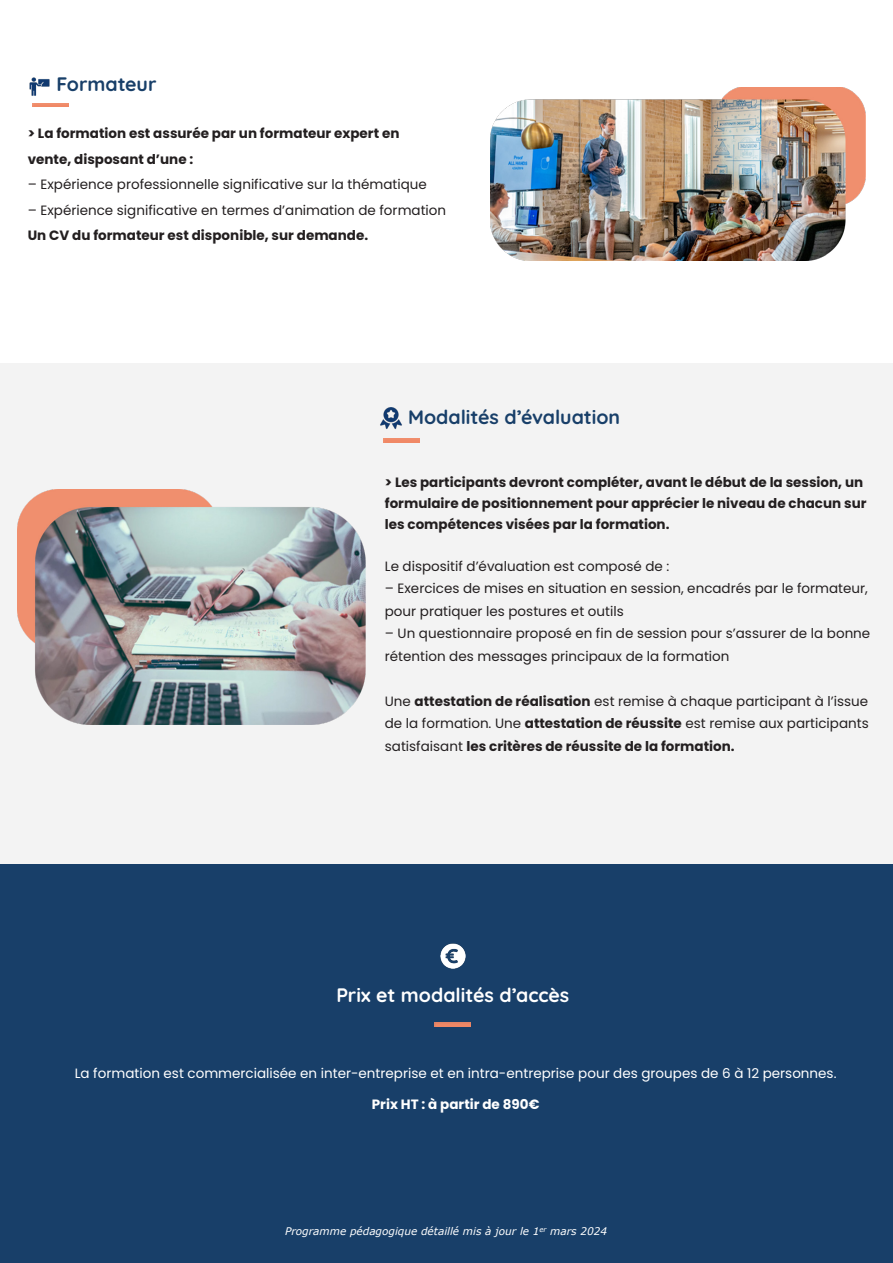
<style>
.page{position:relative;width:893px;height:1263px;background:#fff}
.page>*{position:absolute;margin:0;border:0;box-sizing:border-box;transform-origin:0 0}
.t1{font:300 19.5px "Quicksand";color:#183f69}
.t2{font:300 19.5px "Quicksand";color:#fff}
.t3{font:13.5px/22.5px "Poppins";color:#231f20}
.t4{font:700 13.5px/21px "Poppins";color:#231f20}
.t5{font:13.5px "Poppins";color:#fff}
.t6{font:700 13.5px "Poppins";color:#fff}
.t7{font:italic 10.5px "Verdana";color:#fff}
.s1{font-weight:700}
</style>
<div class="page">
<div style="left:0;top:864px;width:893px;height:399px;background:#183f69"></div>
<div style="left:0;top:364px;width:893px;height:500px;background:#f3f3f3"></div>
<img style="left:435px;top:1022px;width:36px;height:4px">
<img style="left:18px;top:489px;width:347px;height:235px">
<img style="left:380px;top:407px;width:22px;height:22px">
<img style="left:440px;top:943px;width:25px;height:25px">
<img style="left:32px;top:103px;width:36px;height:4px">
<img style="left:490px;top:87px;width:375px;height:174px">
<img style="left:29px;top:77px;width:21px;height:19px">
<p class="t1" style="left:56px;top:69px;width:102px">Formateur</p>
<p class="t4" style="left:28px;top:123px;width:373px">&gt; La formation est assurée par un formateur expert en</p>
<p class="t4" style="left:28px;top:149px;width:167px">vente, disposant d’une :</p>
<p class="t3" style="left:28px;top:173px;width:401px">– Expérience professionnelle significative sur la thématique</p>
<p class="t3" style="left:28px;top:199px;width:420px">– Expérience significative en termes d’animation de formation</p>
<p class="t4" style="left:28px;top:225px;width:342px">Un CV du formateur est disponible, sur demande.</p>
<p class="t1" style="left:408px;top:402px;width:214px">Modalités d’évaluation</p>
<p class="t4" style="left:385px;top:471px;width:483px">&gt; Les participants devront compléter, avant le début de la session, un formulaire de positionnement pour apprécier le niveau de chacun sur les compétences visées par la formation.</p>
<p class="t3" style="left:385px;top:555px;width:286px">Le dispositif d’évaluation est composé de :</p>
<p class="t3" style="left:385px;top:577px;width:484px">– Exercices de mises en situation en session, encadrés par le formateur, pour pratiquer les postures et outils</p>
<p class="t3" style="left:385px;top:622px;width:487px">– Un questionnaire proposé en fin de session pour s’assurer de la bonne rétention des messages principaux de la formation</p>
<p class="t3" style="left:385px;top:690px;width:485px;text-align:justify">Une <span class="s1">attestation de réalisation</span> est remise à chaque participant à l’issue de la formation. Une <span class="s1">attestation de réussite</span> est remise aux participants satisfaisant <span class="s1">les critères de réussite de la formation.</span></p>
<p class="t2" style="left:336px;top:980px;width:234px">Prix et modalités d’accès</p>
<p class="t5" style="left:75px;top:1065px;width:763px">La formation est commercialisée en inter-entreprise et en intra-entreprise pour des groupes de 6 à 12 personnes.</p>
<p class="t6" style="left:372px;top:1096px;width:169px">Prix HT : à partir de 890€</p>
<p class="t7" style="left:285px;top:1224px;width:324px">Programme pédagogique détaillé mis à jour le 1<sup>er</sup> mars 2024</p>
</div>
